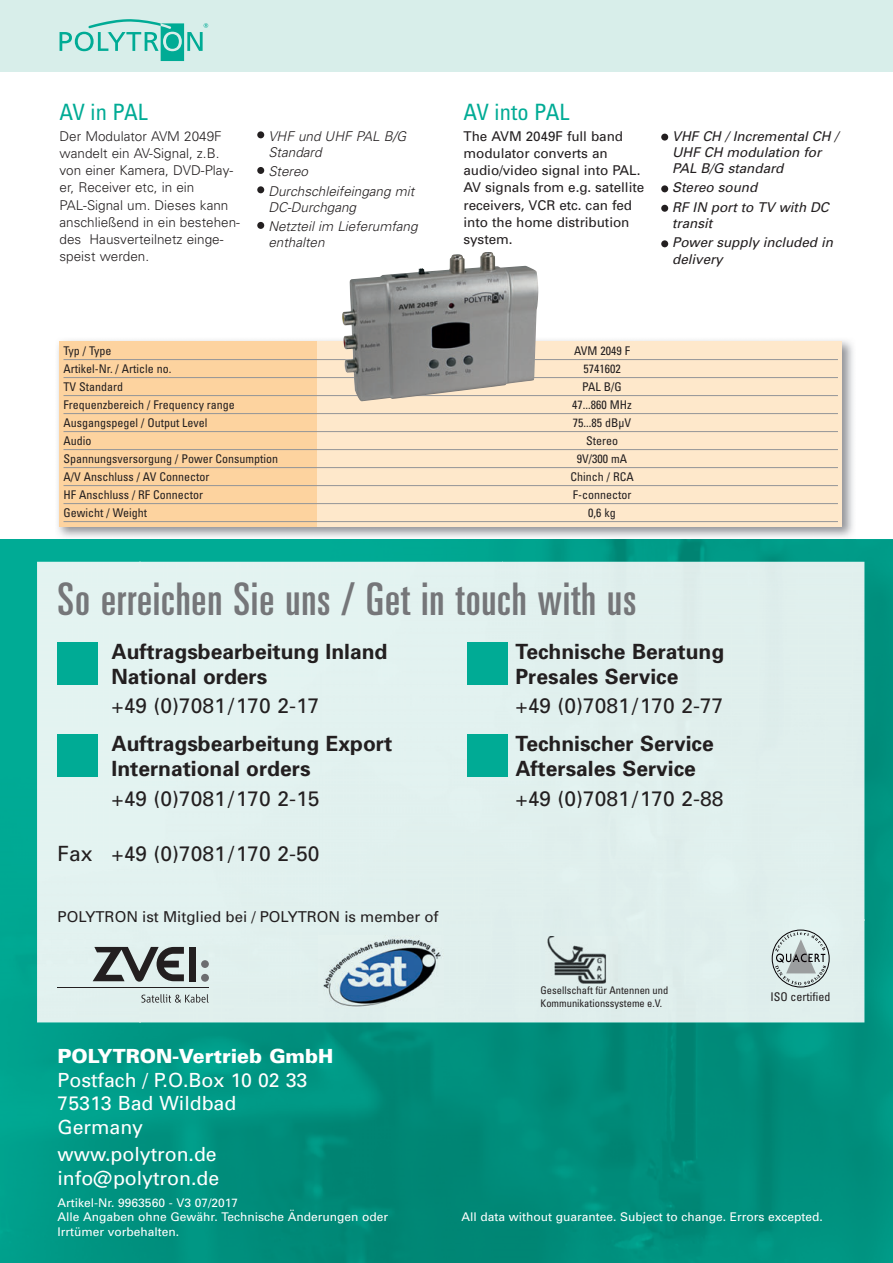
<style>
.page{position:relative;width:893px;height:1263px;background:#fff}
.page>*{position:absolute;margin:0;border:0;box-sizing:border-box;transform-origin:0 0}
.t1{font:ultra-condensed 45px "Univers";letter-spacing:.02em;color:#757679}
.t2{font:condensed 22.5px "Univers";letter-spacing:.005em;color:#00ab95}
.t3{font:700 21px/25.2px "Univers";color:#231f20}
.t4{font:21px "Univers";color:#231f20}
.t5{font:19.5px/23.4px "Univers";color:#fff}
.t6{font:900 19.5px "Univers";color:#fff}
.t7{font:15px "Univers";color:#231f20}
.t8{font:300 13.5px/17.2px "Univers";color:#231f20}
.t9{font:13.5px/17.2px "Univers";letter-spacing:-.005em;color:#231f20}
.t10{font:italic 13.5px/16.2px "Univers";letter-spacing:-.005em;color:#231f20}
.t11{font:italic 300 13.5px/19.4px "Univers";color:#231f20}
.t12{font:condensed 12px "Univers";color:#231f20}
.t13{font:12px/14.4px "Univers";color:#fff}
.t14{font:condensed 10.5px/12.6px "Univers";color:#231f20}
</style>
<div class="page">
<div style="left:257px;top:131px;width:7px;height:7px;background:#231f20;border-radius:50%"></div>
<div style="left:257px;top:167px;width:7px;height:7px;background:#231f20;border-radius:50%"></div>
<div style="left:257px;top:186px;width:7px;height:7px;background:#231f20;border-radius:50%"></div>
<div style="left:257px;top:222px;width:7px;height:7px;background:#231f20;border-radius:50%"></div>
<div style="left:661px;top:134px;width:7px;height:7px;background:#231f20;border-radius:50%"></div>
<div style="left:661px;top:185px;width:7px;height:7px;background:#231f20;border-radius:50%"></div>
<div style="left:661px;top:205px;width:7px;height:7px;background:#231f20;border-radius:50%"></div>
<div style="left:661px;top:240px;width:7px;height:7px;background:#231f20;border-radius:50%"></div>
<img style="left:0;top:540px;width:893px;height:723px">
<div style="left:37px;top:562px;width:827px;height:460px;background:#e1f0ee"></div>
<div style="left:58px;top:642px;width:40px;height:43px;background:#00ab95"></div>
<div style="left:467px;top:642px;width:41px;height:43px;background:#00ab95"></div>
<div style="left:58px;top:735px;width:40px;height:42px;background:#00ab95"></div>
<div style="left:467px;top:735px;width:41px;height:42px;background:#00ab95"></div>
<svg style="left:93px;top:947px;width:91px;height:35px;background:#858b8a"></svg>
<div style="left:189px;top:947px;width:7px;height:34px;background:#231f20"></div>
<div style="left:201px;top:960px;width:8px;height:8px;background:#6c6d70;border-radius:50%"></div>
<div style="left:201px;top:974px;width:8px;height:8px;background:#6c6d70;border-radius:50%"></div>
<svg style="left:141px;top:994px;width:68px;height:9px"></svg>
<hr style="left:58px;top:987px;width:151px;height:1px;background:#231f20">
<img style="left:318px;top:936px;width:125px;height:72px">
<img style="left:546px;top:937px;width:72px;height:47px">
<div style="left:772px;top:930px;width:57px;height:57px;border:1px solid #040003;border-radius:50%"></div>
<svg style="left:775px;top:932px;width:51px;height:53px;background:#b9c3c2"></svg>
<div style="left:0;top:0;width:893px;height:71px;background:#d8eeea"></div>
<svg style="left:60px;top:19px;width:148px;height:42px"></svg>
<img style="left:56px;top:340px;width:799px;height:200px">
<img style="left:56px;top:540px;width:799px;height:1px">
<div style="left:60px;top:342px;width:258px;height:185px;background:#fdd39f"></div>
<div style="left:318px;top:342px;width:524px;height:185px;background:#fee8cb"></div>
<hr style="left:64px;top:359px;width:774px;height:1px;background:#939598">
<hr style="left:64px;top:377px;width:774px;height:1px;background:#939598">
<hr style="left:64px;top:395px;width:774px;height:1px;background:#939598">
<hr style="left:64px;top:413px;width:774px;height:1px;background:#939598">
<hr style="left:64px;top:431px;width:774px;height:1px;background:#939598">
<hr style="left:64px;top:449px;width:774px;height:1px;background:#939598">
<hr style="left:64px;top:467px;width:774px;height:1px;background:#939598">
<hr style="left:64px;top:485px;width:774px;height:1px;background:#939598">
<hr style="left:64px;top:503px;width:774px;height:1px;background:#939598">
<hr style="left:64px;top:521px;width:774px;height:1px;background:#939598">
<img style="left:342px;top:252px;width:196px;height:149px">
<h2 class="t2" style="left:60px;top:104px;width:90px">AV in PAL</h2>
<h2 class="t2" style="left:463px;top:104px;width:107px">AV into PAL</h2>
<p class="t8" style="left:60px;top:128px;width:182px">Der Modulator AVM 2049F wandelt ein AV-Signal, z.B. von einer Kamera, DVD-Play&shy;er, Receiver etc, in ein<br>PAL-Signal um. Dieses kann anschließend in ein bestehen&shy;des Hausverteilnetz einge&shy;speist werden.</p>
<p class="t11" style="left:268px;top:129px;width:139px;line-height:16.2px">VHF und UHF PAL B/G<br>Standard</p>
<p class="t11" style="left:268px;top:163px;width:147px">Stereo<br>Durchschleifeingang mit</p>
<p class="t11" style="left:268px;top:199px;width:151px">DC-Durchgang<br>Netzteil im Lieferumfang</p>
<p class="t11" style="left:268px;top:234px;width:58px">enthalten</p>
<p class="t9" style="left:463px;top:128px;width:182px">The AVM 2049F full band modulator converts an audio/video signal into PAL.<br>AV signals from e.g. satellite receivers, VCR etc. can fed into the home distribution system.</p>
<p class="t10" style="left:672px;top:129px;width:168px">VHF CH / Incremental CH /<br>UHF CH modulation for<br>PAL B/G standard</p>
<p class="t10" style="left:672px;top:179px;width:158px;line-height:19.4px">Stereo sound<br>RF IN port to TV with DC</p>
<p class="t10" style="left:672px;top:215px;width:162px;line-height:19.4px">transit<br>Power supply included in</p>
<p class="t10" style="left:672px;top:252px;width:52px">delivery</p>
<p class="t12" style="left:64px;top:346px;width:50px">Typ / Type</p>
<p class="t12" style="left:574px;top:346px;width:58px">AVM 2049 F</p>
<p class="t12" style="left:64px;top:364px;width:109px">Artikel-Nr. / Article no.</p>
<p class="t12" style="left:583px;top:364px;width:39px">5741602</p>
<p class="t12" style="left:64px;top:382px;width:61px">TV Standard</p>
<p class="t12" style="left:582px;top:382px;width:41px">PAL B/G</p>
<p class="t12" style="left:64px;top:400px;width:173px">Frequenzbereich / Frequency range</p>
<p class="t12" style="left:572px;top:400px;width:61px">47...860 MHz</p>
<p class="t12" style="left:64px;top:418px;width:146px">Ausgangspegel / Output Level</p>
<p class="t12" style="left:573px;top:418px;width:60px">75...85 dBµV</p>
<p class="t12" style="left:64px;top:436px;width:29px">Audio</p>
<p class="t12" style="left:586px;top:436px;width:34px">Stereo</p>
<p class="t12" style="left:64px;top:454px;width:216px">Spannungsversorgung / Power Consumption</p>
<p class="t12" style="left:577px;top:454px;width:52px">9V/300 mA</p>
<p class="t12" style="left:64px;top:472px;width:147px">A/V Anschluss / AV Connector</p>
<p class="t12" style="left:570px;top:472px;width:65px">Chinch / RCA</p>
<p class="t12" style="left:64px;top:490px;width:141px">HF Anschluss / RF Connector</p>
<p class="t12" style="left:573px;top:490px;width:60px">F-connector</p>
<p class="t12" style="left:64px;top:508px;width:85px">Gewicht / Weight</p>
<p class="t12" style="left:588px;top:508px;width:29px">0,6 kg</p>
<h1 class="t1" style="left:58px;top:583px;width:580px">So erreichen Sie uns / Get in touch with us</h1>
<h3 class="t3" style="left:112px;top:640px;width:277px">Auftragsbearbeitung Inland<br>National orders</h3>
<h3 class="t4" style="left:112px;top:698px;width:209px">+49 (0)7081/170 2-17</h3>
<h3 class="t3" style="left:112px;top:733px;width:282px">Auftragsbearbeitung Export<br>International orders</h3>
<h3 class="t4" style="left:112px;top:791px;width:209px">+49 (0)7081/170 2-15</h3>
<h3 class="t4" style="left:58px;top:846px;width:263px">Fax +49 (0)7081/170 2-50</h3>
<h3 class="t3" style="left:515px;top:640px;width:210px">Technische Beratung<br>Presales Service</h3>
<h3 class="t4" style="left:515px;top:698px;width:209px">+49 (0)7081/170 2-77</h3>
<h3 class="t3" style="left:515px;top:733px;width:200px">Technischer Service<br>Aftersales Service</h3>
<h3 class="t4" style="left:515px;top:791px;width:209px">+49 (0)7081/170 2-88</h3>
<p class="t7" style="left:58px;top:911px;width:383px">POLYTRON ist Mitglied bei / POLYTRON is member of</p>
<h3 class="t6" style="left:58px;top:1049px;width:277px">POLYTRON-Vertrieb GmbH</h3>
<h3 class="t5" style="left:58px;top:1070px;width:251px">Postfach / P.O.Box 10 02 33<br>75313 Bad Wildbad<br>Germany</h3>
<h3 class="t5" style="left:58px;top:1144px;width:163px">www.polytron.de info@polytron.de</h3>
<p class="t13" style="left:58px;top:1197px;width:332px">Artikel-Nr. 9963560 - V3 07/2017<br>Alle Angaben ohne Gewähr. Technische Änderungen oder<br>Irrtümer vorbehalten.</p>
<p class="t14" style="left:540px;top:985px;width:129px">Gesellschaft für Antennen und<br>Kommunikationssysteme e.V.</p>
<p class="t12" style="left:771px;top:992px;width:61px">ISO certified</p>
<p class="t13" style="left:488px;top:1211px;width:270px">All da a wi hout guarantee. Subje t to change.</p>
<p class="t13" style="left:461px;top:1211px;width:363px">All data without guarantee. Subject to change. Errors excepted.</p>
</div>
